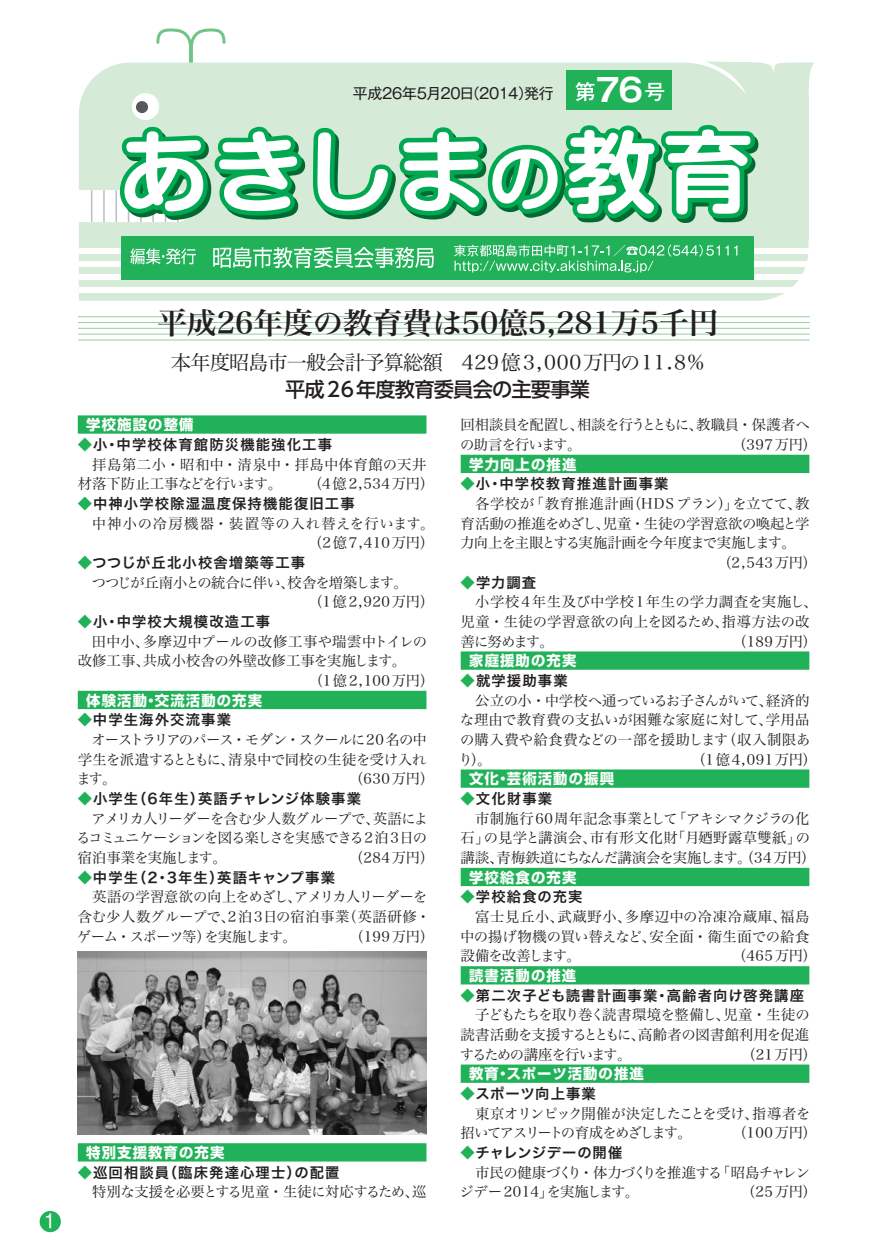
<style>
.page{position:relative;width:888px;height:1259px;background:#fff}
.page>*{position:absolute;margin:0;border:0;box-sizing:border-box;transform-origin:0 0}
.t1{font:500 expanded 36.15px "Helvetica Neue";color:#fff;scale:.93 1}
.t2{font:29.7px "Hira Min Pro W6";color:#231f20}
.t3{font:20.25px "Hira Min Pro W3";letter-spacing:-.04em;color:#231f20}
.t4{font:500 20.25px "UD Shin Go Pro";letter-spacing:-.04em;color:#231f20}
.t5{font:18px "Shin M Go Pro";color:#fff}
.t6{font:14.85px "Gothic MB101 Pro";letter-spacing:-.02em;color:#231f20}
.t7{font:14.4px/19.6px "Hira Min Pro W3";letter-spacing:-.01em;color:#231f20;text-align:justify}
.t8{font:14.4px "Hira Kaku Pro W6";letter-spacing:.08em;color:#231f20}
.t9{font:700 14.4px "Shin Go Pro";letter-spacing:.08em;color:#fff}
.t10{font:14.4px/19.6px "Hira Min Pro W3";letter-spacing:-.045em;color:#231f20}
.t11{font:14.4px/19.6px "Hira Min Pro W3";letter-spacing:-.085em;color:#231f20}
.t12{font:14.4px/19.6px "Hira Min Pro W3";letter-spacing:-.05em;color:#231f20}
.t13{font:14.4px/19.6px "Hira Min Pro W3";letter-spacing:-.04em;color:#231f20}
.t14{font:14.4px/19.6px "Hira Min Pro W3";letter-spacing:.05em;color:#231f20;text-align:right}
.t15{font:14.4px "Hira Min Pro W3";letter-spacing:.045em;color:#231f20}
.t16{font:14.4px "Hira Min Pro W3";letter-spacing:-.035em;color:#231f20}
.t17{font:14.4px "Hira Min Pro W3";letter-spacing:-.06em;color:#231f20}
.t18{font:14.4px "Hira Min Pro W3";letter-spacing:.01em;color:#231f20}
.t19{font:14.4px "Hira Min Pro W3";letter-spacing:.085em;color:#231f20}
.t20{font:14.4px "Hira Min Pro W3";letter-spacing:.08em;color:#231f20}
.t21{font:14.4px "Hira Min Pro W3";letter-spacing:.075em;color:#231f20}
.t22{font:14.4px "Hira Kaku Pro W6";letter-spacing:.04em;color:#231f20}
.s1{color:#21b259}
.s2{font-family:"Hira Min Pro W3";color:#21b259}
</style>
<div class="page">
<div style="left:40px;top:1211px;width:21px;height:21px;background:#21b259;border-radius:50%"></div>
<svg style="left:79px;top:65px;width:724px;height:236px;fill:#d5ead7"></svg>
<div style="left:79px;top:249px;width:729px;height:5px;background:#fff"></div>
<div style="left:79px;top:262px;width:729px;height:5px;background:#fff"></div>
<div style="left:79px;top:275px;width:729px;height:5px;background:#fff"></div>
<div style="left:79px;top:288px;width:729px;height:5px;background:#fff"></div>
<div style="left:50px;top:190px;width:142px;height:32px;background:#fff;border-radius:16px"></div>
<hr style="left:91px;top:190px;width:1px;height:32px;background:#bcbdc0">
<hr style="left:103px;top:190px;width:2px;height:32px;background:#bcbdc0">
<div style="left:121px;top:236px;width:633px;height:44px;background:#21b259"></div>
<svg style="left:115px;top:29px;width:699px;height:243px"></svg>
<div style="left:132px;top:93px;width:27px;height:27px;background:#fff;border-radius:50%"></div>
<div style="left:136px;top:101px;width:12px;height:12px;background:#57585a;border-radius:50%"></div>
<div style="left:78px;top:415px;width:348px;height:19px;background:#21b259"></div>
<div style="left:78px;top:691px;width:348px;height:18px;background:#21b259"></div>
<div style="left:78px;top:1143px;width:348px;height:18px;background:#21b259"></div>
<hr style="left:78px;top:316px;width:731px;height:1px;background:#9bd2a5">
<hr style="left:78px;top:322px;width:731px;height:1px;background:#9bd2a5">
<hr style="left:78px;top:328px;width:731px;height:1px;background:#9bd2a5">
<hr style="left:78px;top:334px;width:731px;height:1px;background:#9bd2a5">
<hr style="left:78px;top:339px;width:731px;height:1px;background:#9bd2a5">
<div style="left:461px;top:455px;width:348px;height:18px;background:#21b259"></div>
<div style="left:461px;top:651px;width:348px;height:19px;background:#21b259"></div>
<div style="left:461px;top:769px;width:348px;height:19px;background:#21b259"></div>
<div style="left:461px;top:868px;width:348px;height:18px;background:#21b259"></div>
<div style="left:461px;top:966px;width:348px;height:18px;background:#21b259"></div>
<div style="left:461px;top:1064px;width:348px;height:19px;background:#21b259"></div>
<img style="left:78px;top:951px;width:348px;height:183px">
<p class="t6" style="left:353px;top:81px;width:202px">平成26年5月20日（2014）発行</p>
<h1 class="t1" style="left:597px;top:67px;width:51px">76</h1>
<p class="t5" style="left:45px;top:1207px;width:13px">1</p>
<h2 class="t2" style="left:157px;top:296px;width:562px">平成26年度の教育費は50億5,281万5千円</h2>
<h3 class="t3" style="left:171px;top:345px;width:534px">本年度昭島市一般会計予算総額　429億3,000万円の11.8%</h3>
<h3 class="t4" style="left:285px;top:373px;width:306px">平成26年度教育委員会の主要事業</h3>
<p class="t9" style="left:86px;top:413px;width:109px">学校施設の整備</p>
<p class="t8" style="left:78px;top:431px;width:256px"><span class="s1">◆</span>小・中学校体育館防災機能強化工事</p>
<p class="t7" style="left:78px;top:453px;width:350px;text-indent:15px">拝島第二小・昭和中・清泉中・拝島中体育館の天井材落下防止工事などを行います。</p>
<p class="t19" style="left:308px;top:471px;width:128px">（4億2,534万円）</p>
<p class="t8" style="left:78px;top:490px;width:278px"><span class="s2">◆</span>中神小学校除湿温度保持機能復旧工事</p>
<p class="t14" style="left:92px;top:512px;width:344px">中神小の冷房機器・装置等の入れ替えを行います。（2億7,410万円）</p>
<p class="t8" style="left:78px;top:549px;width:229px"><span class="s2">◆</span>つつじが丘北小校舎増築等工事</p>
<p class="t13" style="left:308px;top:571px;width:127px;text-indent:-217px">つつじが丘南小との統合に伴い、校舎を増築します。<br>（1億2,920万円）</p>
<p class="t8" style="left:78px;top:608px;width:194px"><span class="s2">◆</span>小・中学校大規模改造工事</p>
<p class="t18" style="left:92px;top:629px;width:337px">田中小、多摩辺中プールの改修工事や瑞雲中トイレの</p>
<p class="t7" style="left:78px;top:650px;width:330px">改修工事、共成小校舎の外壁改修工事を実施します。</p>
<p class="t20" style="left:309px;top:668px;width:127px">（1億2,100万円）</p>
<p class="t9" style="left:86px;top:689px;width:177px">体験活動・交流活動の充実</p>
<p class="t8" style="left:78px;top:707px;width:155px"><span class="s2">◆</span>中学生海外交流事業</p>
<p class="t7" style="left:76px;top:728px;width:352px;text-indent:15px">オーストラリアのパース・モダン・スクールに20 名の中学生を派遣するとともに、清泉中で同校の生徒を受け入れます。</p>
<p class="t7" style="left:349px;top:767px;width:86px">（630万円）</p>
<p class="t8" style="left:78px;top:785px;width:285px"><span class="s2">◆</span>小学生（6年生）英語チャレンジ体験事業</p>
<p class="t7" style="left:76px;top:807px;width:353px;text-indent:15px">アメリカ人リーダーを含む少人数グループで、英語によるコミュニケーションを図る楽しさを実感できる2 泊 3日の宿泊事業を実施します。</p>
<p class="t7" style="left:349px;top:846px;width:86px">（284万円）</p>
<p class="t8" style="left:78px;top:864px;width:259px"><span class="s2">◆</span>中学生（2・3年生）英語キャンプ事業</p>
<p class="t7" style="left:77px;top:885px;width:355px;text-align:left;text-indent:15px">英語の学習意欲の向上をめざし、アメリカ人リーダーを含む少人数グループで、2泊3日の宿泊事業（英語研修・ゲーム・スポーツ等）を実施します。</p>
<p class="t7" style="left:349px;top:925px;width:86px">（199万円）</p>
<p class="t9" style="left:86px;top:1141px;width:140px">特別支援教育の充実</p>
<p class="t8" style="left:78px;top:1159px;width:263px"><span class="s2">◆</span>巡回相談員（臨床発達心理士）の配置</p>
<p class="t10" style="left:92px;top:1180px;width:336px">特別な支援を必要とする児童・生徒に対応するため、巡</p>
<p class="t12" style="left:460px;top:414px;width:351px">回相談員を配置し、相談を行うとともに、教職員・保護者への助言を行います。</p>
<p class="t7" style="left:732px;top:433px;width:86px">（397万円）</p>
<p class="t9" style="left:469px;top:453px;width:109px">学力向上の推進</p>
<p class="t8" style="left:460px;top:471px;width:209px"><span class="s2">◆</span>小・中学校教育推進計画事業</p>
<p class="t15" style="left:475px;top:491px;width:336px">各学校が「教育推進計画（HDS プラン）」を立てて、教</p>
<p class="t16" style="left:460px;top:511px;width:350px">育活動の推進をめざし、児童・生徒の学習意欲の喚起と学</p>
<p class="t17" style="left:460px;top:530px;width:337px">力向上を主眼とする実施計画を今年度まで実施します。</p>
<p class="t7" style="left:717px;top:551px;width:101px">（2,543万円）</p>
<p class="t8" style="left:460px;top:569px;width:77px"><span class="s2">◆</span>学力調査</p>
<p class="t7" style="left:460px;top:591px;width:358px;text-align:left;text-indent:15px">小学校4年生及び中学校1年生の学力調査を実施し、児童・生徒の学習意欲の向上を図るため、指導方法の改善に努めます。</p>
<p class="t7" style="left:732px;top:630px;width:86px">（189万円）</p>
<p class="t9" style="left:469px;top:649px;width:109px">家庭援助の充実</p>
<p class="t8" style="left:460px;top:667px;width:109px"><span class="s2">◆</span>就学援助事業</p>
<p class="t7" style="left:458px;top:689px;width:353px;text-indent:17px">公立の小・中学校へ通っているお子さんがいて、経済的な理由で教育費の支払いが困難な家庭に対して、学用品の購入費や給食費などの一部を援助します（収入制限あり）。</p>
<p class="t21" style="left:691px;top:747px;width:127px">（1億4,091万円）</p>
<p class="t9" style="left:469px;top:767px;width:146px">文化・芸術活動の振興</p>
<p class="t8" style="left:460px;top:785px;width:93px"><span class="s2">◆</span>文化財事業</p>
<p class="t7" style="left:460px;top:807px;width:356px;text-align:center">市制施行60周年記念事業として「アキシマクジラの化<br>石」の見学と講演会、市有形文化財「月廼野露草雙紙」の講談、青梅鉄道にちなんだ講演会を実施します。（34 万円）</p>
<p class="t9" style="left:469px;top:865px;width:109px">学校給食の充実</p>
<p class="t8" style="left:460px;top:884px;width:124px"><span class="s2">◆</span>学校給食の充実</p>
<p class="t7" style="left:460px;top:905px;width:351px;text-indent:15px">富士見丘小、武蔵野小、多摩辺中の冷凍冷蔵庫、福島中の揚げ物機の買い替えなど、安全面・衛生面での給食設備を改善します。</p>
<p class="t7" style="left:732px;top:944px;width:86px">（465万円）</p>
<p class="t9" style="left:469px;top:964px;width:109px">読書活動の推進</p>
<p class="t8" style="left:460px;top:982px;width:345px"><span class="s2">◆</span>第二次子ども読書計画事業・高齢者向け啓発講座</p>
<p class="t7" style="left:460px;top:1003px;width:351px;text-indent:15px">子どもたちを取り巻く読書環境を整備し、児童・生徒の読書活動を支援するとともに、高齢者の図書館利用を促進するための講座を行います。</p>
<p class="t7" style="left:741px;top:1043px;width:77px">（21万円）</p>
<p class="t9" style="left:469px;top:1062px;width:176px">教育・スポーツ活動の推進</p>
<p class="t8" style="left:460px;top:1080px;width:137px"><span class="s2">◆</span>スポーツ向上事業</p>
<p class="t11" style="left:460px;top:1102px;width:351px;text-indent:15px">東京オリンピック開催が決定したことを受け、指導者を招いてアスリートの育成をめざします。</p>
<p class="t7" style="left:732px;top:1121px;width:86px">（100万円）</p>
<p class="t22" style="left:460px;top:1139px;width:163px"><span class="s2">◆</span>チャレンジデーの開催</p>
<p class="t10" style="left:460px;top:1161px;width:352px;text-indent:15px">市民の健康づくり・体力づくりを推進する「昭島チャレンジデー2014」を実施します。</p>
<p class="t7" style="left:741px;top:1180px;width:77px">（25万円）</p>
</div>
